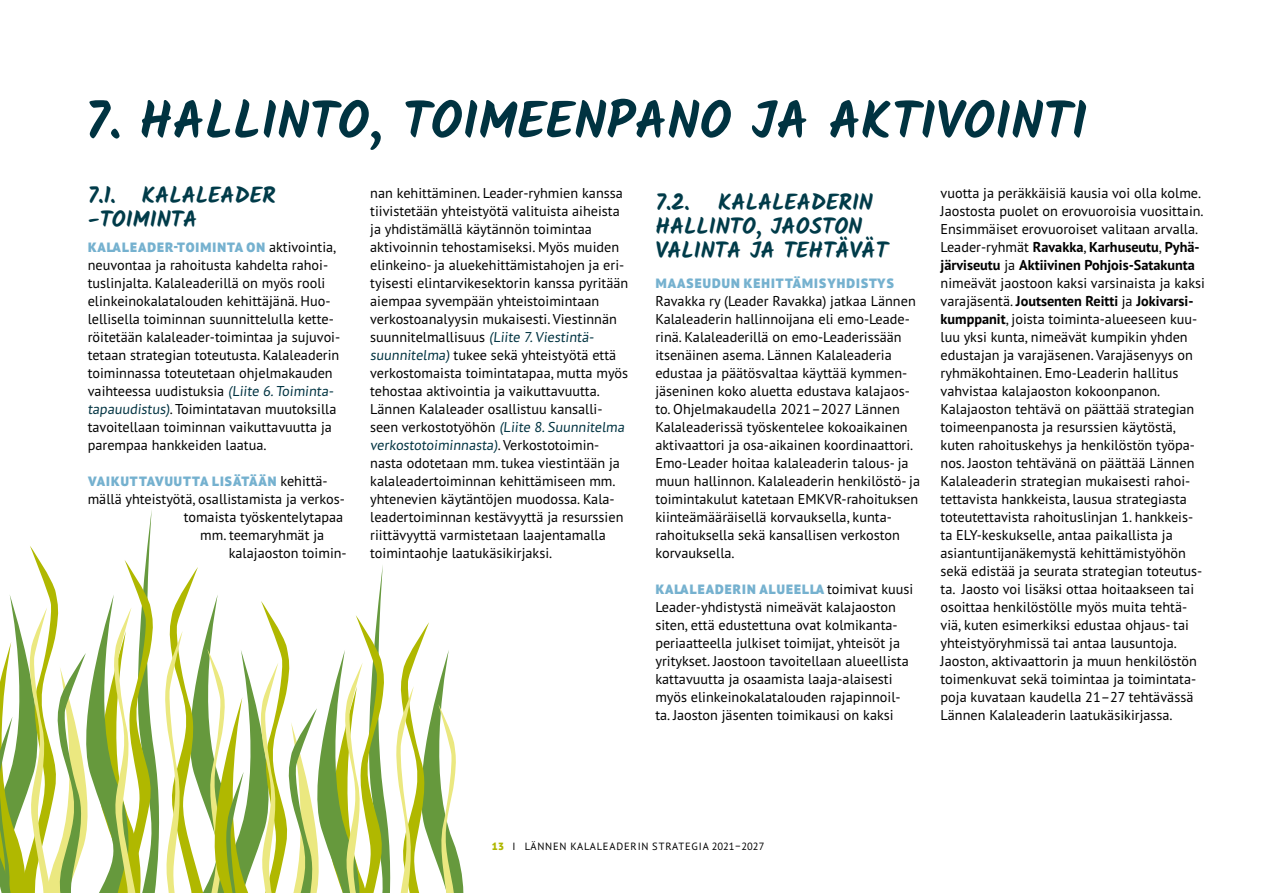
<style>
.page{position:relative;width:1263px;height:893px;background:#fff}
.page>*{position:absolute;margin:0;border:0;box-sizing:border-box;transform-origin:0 0}
.t1{font:700 51.45px "Kalam";color:#003341}
.t2{font:700 22.5px/24px "Kalam";color:#003b49}
.t3{font:14.25px/18px "PT Sans Pro";color:#000}
.t4{font:900 13.5px "PT Sans Pro";letter-spacing:.08em;color:#75b1cf}
.t5{font:10.5px "PT Sans Pro";letter-spacing:.08em;color:#000}
.s1{font-weight:400;font-size:14.25px;color:#000}
.s2{color:#003341}
.s3{font-weight:700}
.s4{font-weight:900;color:#afb700}
</style>
<div class="page">
<svg style="left:0;top:510px;width:464px;height:383px"></svg>
<h1 class="t1" style="left:85px;top:90px;width:1004px">7. HALLINTO, TOIMEENPANO JA AKTIVOINTI</h1>
<h2 class="t2" style="left:88px;top:183px;width:189px">7.1. KALALEADER -TOIMINTA</h2>
<p class="t4" style="left:88px;top:238px;width:250px">KALALEADER-TOIMINTA ON <span class="s1">aktivointia,</span></p>
<p class="t3" style="left:88px;top:256px;width:254px">neuvontaa ja rahoitusta kahdelta rahoi&shy;tuslinjalta. Kalaleaderillä on myös rooli elinkeinokalatalouden kehittäjänä. Huo&shy;lellisella toiminnan suunnittelulla kette&shy;röitetään kalaleader-toimintaa ja sujuvoi&shy;tetaan strategian toteutusta. Kalaleaderin toiminnassa toteutetaan ohjelmakauden vaihteessa uudistuksia <span class="s2">(Liite 6.Toiminta&shy;tapauudistus)</span>. Toimintatavan muutoksilla tavoitellaan toiminnan vaikuttavuutta ja parempaa hankkeiden laatua.</p>
<p class="t4" style="left:88px;top:472px;width:241px">VAIKUTTAVUUTTA LISÄTÄÄN <span class="s1">kehittä-</span></p>
<p class="t3" style="left:88px;top:490px;width:259px">mällä yhteistyötä, osallistamista ja verkos-</p>
<p class="t3" style="left:184px;top:508px;width:161px">tomaista työskentelytapaa</p>
<p class="t3" style="left:200px;top:526px;width:125px">mm. teemaryhmät ja</p>
<p class="t3" style="left:229px;top:544px;width:119px">kalajaoston toimin-</p>
<p class="t3" style="left:940px;top:184px;width:266px">vuotta ja peräkkäisiä kausia voi olla kolme.<br>Jaostosta puolet on erovuoroisia vuosittain.<br>Ensimmäiset erovuoroiset valitaan arvalla.<br>Leader-ryhmät <span class="s3">Ravakka</span>, <span class="s3">Karhuseutu</span>, <span class="s3">Pyhä&shy;järviseutu</span> ja <span class="s3">Aktiivinen Pohjois-Satakunta </span>nimeävät jaostoon kaksi varsinaista ja kaksi varajäsentä. <span class="s3">Joutsenten Reitti</span> ja <span class="s3">Jokivarsi&shy;kumppanit</span>, joista toiminta-alueeseen kuu&shy;luu yksi kunta, nimeävät kumpikin yhden edustajan ja varajäsenen. Varajäsenyys on ryhmäkohtainen. Emo-Leaderin hallitus vahvistaa kalajaoston kokoonpanon.<br>Kalajaoston tehtävä on päättää strategian toimeenpanosta ja resurssien käytöstä, kuten rahoituskehys ja henkilöstön työpa&shy;nos. Jaoston tehtävänä on päättää Lännen Kalaleaderin strategian mukaisesti rahoi&shy;tettavista hankkeista, lausua strategiasta toteutettavista rahoituslinjan 1. hankkeis&shy;ta ELY-keskukselle, antaa paikallista ja asiantuntijanäkemystä kehittämistyöhön sekä edistää ja seurata strategian toteutus&shy;ta. Jaosto voi lisäksi ottaa hoitaakseen tai osoittaa henkilöstölle myös muita tehtä&shy;viä, kuten esimerkiksi edustaa ohjaus- tai yhteistyöryhmissä tai antaa lausuntoja.<br>Jaoston, aktivaattorin ja muun henkilöstön toimenkuvat sekä toimintaa ja toimintata&shy;poja kuvataan kaudella 21–27 tehtävässä Lännen Kalaleaderin laatukäsikirjassa.</p>
<p class="t3" style="left:370px;top:184px;width:260px">nan kehittäminen. Leader-ryhmien kanssa tiivistetään yhteistyötä valituista aiheista ja yhdistämällä käytännön toimintaa aktivoinnin tehostamiseksi. Myös muiden elinkeino- ja aluekehittämistahojen ja eri&shy;tyisesti elintarvikesektorin kanssa pyritään aiempaa syvempään yhteistoimintaan verkostoanalyysin mukaisesti. Viestinnän suunnitelmallisuus <span class="s2">(Liite 7.Viestintä&shy;suunnitelma)</span> tukee sekä yhteistyötä että verkostomaista toimintatapaa, mutta myös tehostaa aktivointia ja vaikuttavuutta.<br>Lännen Kalaleader osallistuu kansalli&shy;seen verkostotyöhön <span class="s2">(Liite 8.Suunnitelma verkostotoiminnasta)</span>. Verkostotoimin&shy;nasta odotetaan mm. tukea viestintään ja kalaleadertoiminnan kehittämiseen mm. yhtenevien käytäntöjen muodossa. Kala&shy;leadertoiminnan kestävyyttä ja resurssien riittävyyttä varmistetaan laajentamalla toimintaohje laatukäsikirjaksi.</p>
<h2 class="t2" style="left:655px;top:190px;width:36px">7.2.</h2>
<h2 class="t2" style="left:655px;top:190px;width:234px;text-indent:63px">KALALEADERIN<br>HALLINTO, JAOSTON<br>VALINTA JA TEHTÄVÄT</h2>
<p class="t4" style="left:656px;top:274px;width:239px">MAASEUDUN KEHITTÄMISYHDISTYS</p>
<p class="t3" style="left:655px;top:292px;width:266px">Ravakka ry (Leader Ravakka) jatkaa Lännen Kalaleaderin hallinnoijana eli emo-Leade&shy;rinä. Kalaleaderillä on emo-Leaderissään itsenäinen asema. Lännen Kalaleaderia edustaa ja päätösvaltaa käyttää kymmen&shy;jäseninen koko aluetta edustava kalajaos&shy;to. Ohjelmakaudella 2021–2027 Lännen Kalaleaderissä työskentelee kokoaikainen aktivaattori ja osa-aikainen koordinaattori.<br>Emo-Leader hoitaa kalaleaderin talous- ja muun hallinnon. Kalaleaderin henkilöstö- ja toimintakulut katetaan EMKVR-rahoituksen kiinteämääräisellä korvauksella, kunta&shy;rahoituksella sekä kansallisen verkoston korvauksella.</p>
<p class="t4" style="left:656px;top:580px;width:259px">KALALEADERIN ALUEELLA <span class="s1">toimivat kuusi</span></p>
<p class="t3" style="left:655px;top:598px;width:255px">Leader-yhdistystä nimeävät kalajaoston siten, että edustettuna ovat kolmikanta&shy;periaatteella julkiset toimijat, yhteisöt ja yritykset. Jaostoon tavoitellaan alueellista kattavuutta ja osaamista laaja-alaisesti myös elinkeinokalatalouden rajapinnoil&shy;ta. Jaoston jäsenten toimikausi on kaksi</p>
<p class="t5" style="left:491px;top:840px;width:275px"><span class="s4">13</span> I LÄNNEN KALALEADERIN STRATEGIA 2021–2027</p>
</div>
